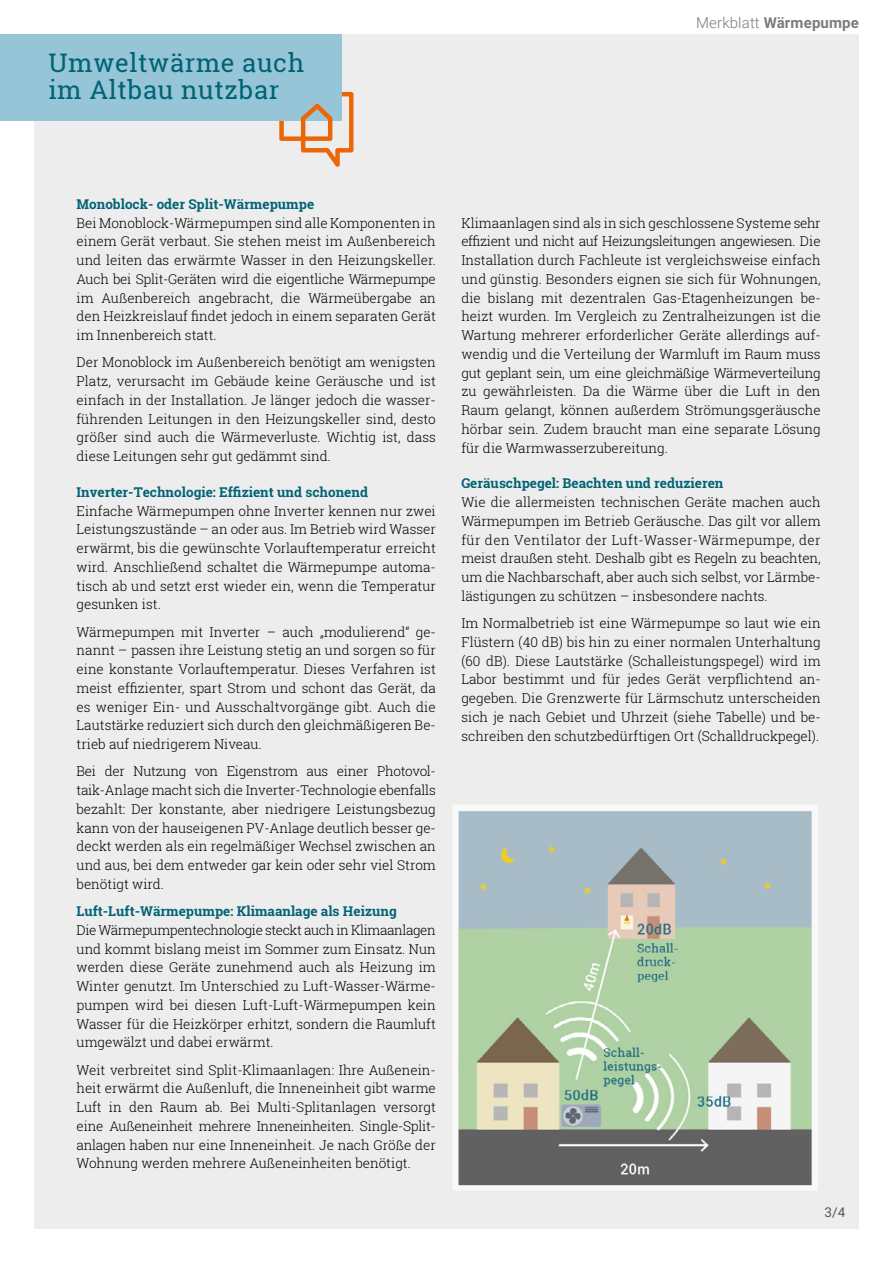
<style>
.page{position:relative;width:893px;height:1263px;background:#fff}
.page>*{position:absolute;margin:0;border:0;box-sizing:border-box;transform-origin:0 0}
.t1{font:25.65px/27.2px "Roboto Slab";letter-spacing:.025em;color:#006374}
.t2{font:700 15px "Roboto";letter-spacing:.01em;color:#7c7b7b}
.P_Fließtext{font:13.5px/18.8px "Roboto Slab Light 2";color:#000;text-align:justify}
.P_Fließtext-2{font:700 13.5px "Roboto Slab";color:#006374}
.P_Seitenzahl{font:13.5px "Roboto";color:#575756}
.s1{font-weight:300}
.s2{font-family:"Roboto Slab";font-weight:300}
</style>
<div class="page">
<div style="left:34px;top:34px;width:825px;height:1195px;background:#ededed"></div>
<div style="left:0;top:34px;width:342px;height:87px;background:#95c5d7"></div>
<svg style="left:279px;top:91px;width:74px;height:76px"></svg>
<img style="left:453px;top:805px;width:365px;height:385px">
<h1 class="t1" style="left:49px;top:49px;width:257px">Umweltwärme auch im Altbau nutzbar</h1>
<p class="t2" style="left:696px;top:12px;width:164px"><span class="s1">Merkblatt</span> Wärmepumpe</p>
<p class="P_Fließtext-2" style="left:77px;top:195px;width:239px">Monoblock- oder Split-Wärmepumpe</p>
<p class="P_Fließtext" style="left:77px;top:213px;width:361px">Bei Monoblock-Wärmepumpen sind alle Komponenten in einem Gerät verbaut. Sie stehen meist im Außenbereich und leiten das erwärmte Wasser in den Heizungskeller.<br>Auch bei Split-Geräten wird die eigentliche Wärmepumpe im Außenbereich angebracht, die Wärmeübergabe an <span class="s2">den Heizkreislauf findet jedoch in einem separaten Gerät </span>im Innenbereich statt.</p>
<p class="P_Fließtext" style="left:77px;top:353px;width:361px">Der Monoblock im Außenbereich benötigt am wenigsten Platz, verursacht im Gebäude keine Geräusche und ist einfach in der Installation. Je länger jedoch die wasser&shy;führenden Leitungen in den Heizungskeller sind, desto größer sind auch die Wärmeverluste. Wichtig ist, dass diese Leitungen sehr gut gedämmt sind.</p>
<p class="P_Fließtext-2" style="left:77px;top:483px;width:293px">Inverter-Technologie: Effizient und schonend</p>
<p class="P_Fließtext" style="left:77px;top:501px;width:361px">Einfache Wärmepumpen ohne Inverter kennen nur zwei <span class="s2">Leistungszustände – an oder aus. Im Betrieb wird Wasser </span>erwärmt, bis die gewünschte Vorlauftemperatur erreicht wird. Anschließend schaltet die Wärmepumpe automa&shy;tisch ab und setzt erst wieder ein, wenn die Temperatur gesunken ist.</p>
<p class="P_Fließtext" style="left:77px;top:622px;width:361px"><span class="s2">Wärmepumpen mit Inverter – auch „modulierend“ ge&shy;nannt – passen ihre Leistung stetig an und sorgen so für </span>eine konstante Vorlauftemperatur. Dieses Verfahren ist <span class="s2">meist effizienter, spart Strom und schont das Gerät, da </span>es weniger Ein- und Ausschaltvorgänge gibt. Auch die Lautstärke reduziert sich durch den gleichmäßigeren Be&shy;trieb auf niedrigerem Niveau.</p>
<p class="P_Fließtext" style="left:77px;top:762px;width:361px">Bei der Nutzung von Eigenstrom aus einer Photovol&shy;taik-Anlage macht sich die Inverter-Technologie ebenfalls bezahlt: Der konstante, aber niedrigere Leistungsbezug kann von der hauseigenen PV-Anlage deutlich besser ge&shy;deckt werden als ein regelmäßiger Wechsel zwischen an und aus, bei dem entweder gar kein oder sehr viel Strom benötigt wird.</p>
<p class="P_Fließtext-2" style="left:77px;top:902px;width:322px">Luft-Luft-Wärmepumpe: Klimaanlage als Heizung</p>
<p class="P_Fließtext" style="left:77px;top:920px;width:361px">Die Wärmepumpentechnologie steckt auch in Klimaanlagen und kommt bislang meist im Sommer zum Einsatz. Nun werden diese Geräte zunehmend auch als Heizung im Winter genutzt. Im Unterschied zu Luft-Wasser-Wärme&shy;pumpen wird bei diesen Luft-Luft-Wärmepumpen kein Wasser für die Heizkörper erhitzt, sondern die Raumluft umgewälzt und dabei erwärmt.</p>
<p class="P_Fließtext" style="left:77px;top:1060px;width:361px">Weit verbreitet sind Split-Klimaanlagen: Ihre Außenein&shy;heit erwärmt die Außenluft, die Inneneinheit gibt warme Luft in den Raum ab. Bei Multi-Splitanlagen versorgt eine Außeneinheit mehrere Inneneinheiten. Single-Split&shy;anlagen haben nur eine Inneneinheit. Je nach Größe der Wohnung werden mehrere Außeneinheiten benötigt.</p>
<p class="P_Fließtext" style="left:461px;top:213px;width:361px">Klimaanlagen sind als in sich geschlossene Systeme sehr <span class="s2">effizient und nicht auf Heizungsleitungen angewiesen. Die </span>Installation durch Fachleute ist vergleichsweise einfach und günstig. Besonders eignen sie sich für Wohnungen, die bislang mit dezentralen Gas-Etagenheizungen be&shy;heizt wurden. Im Vergleich zu Zentralheizungen ist die Wartung mehrerer erforderlicher Geräte allerdings auf&shy;wendig und die Verteilung der Warmluft im Raum muss gut geplant sein, um eine gleichmäßige Wärmeverteilung zu gewährleisten. Da die Wärme über die Luft in den Raum gelangt, können außerdem Strömungsgeräusche hörbar sein. Zudem braucht man eine separate Lösung für die Warmwasserzubereitung.</p>
<p class="P_Fließtext-2" style="left:461px;top:474px;width:264px">Geräuschpegel: Beachten und reduzieren</p>
<p class="P_Fließtext" style="left:461px;top:492px;width:361px">Wie die allermeisten technischen Geräte machen auch Wärmepumpen im Betrieb Geräusche. Das gilt vor allem für den Ventilator der Luft-Wasser-Wärmepumpe, der meist draußen steht. Deshalb gibt es Regeln zu beachten, um die Nachbarschaft, aber auch sich selbst, vor Lärmbe&shy;<span class="s2">lästigungen zu schützen – insbesondere nachts.</span></p>
<p class="P_Fließtext" style="left:461px;top:613px;width:361px">Im Normalbetrieb ist eine Wärmepumpe so laut wie ein Flüstern (40 dB) bis hin zu einer normalen Unterhaltung (60 dB). Diese Lautstärke (Schalleistungspegel) wird im <span class="s2">Labor bestimmt und für jedes Gerät verpflichtend an&shy;</span>gegeben. Die Grenzwerte für Lärmschutz unterscheiden sich je nach Gebiet und Uhrzeit (siehe Tabelle) und be&shy;schreiben den schutzbedürftigen Ort (Schalldruckpegel).</p>
<p class="P_Seitenzahl" style="left:824px;top:1203px;width:22px">3/4</p>
</div>
